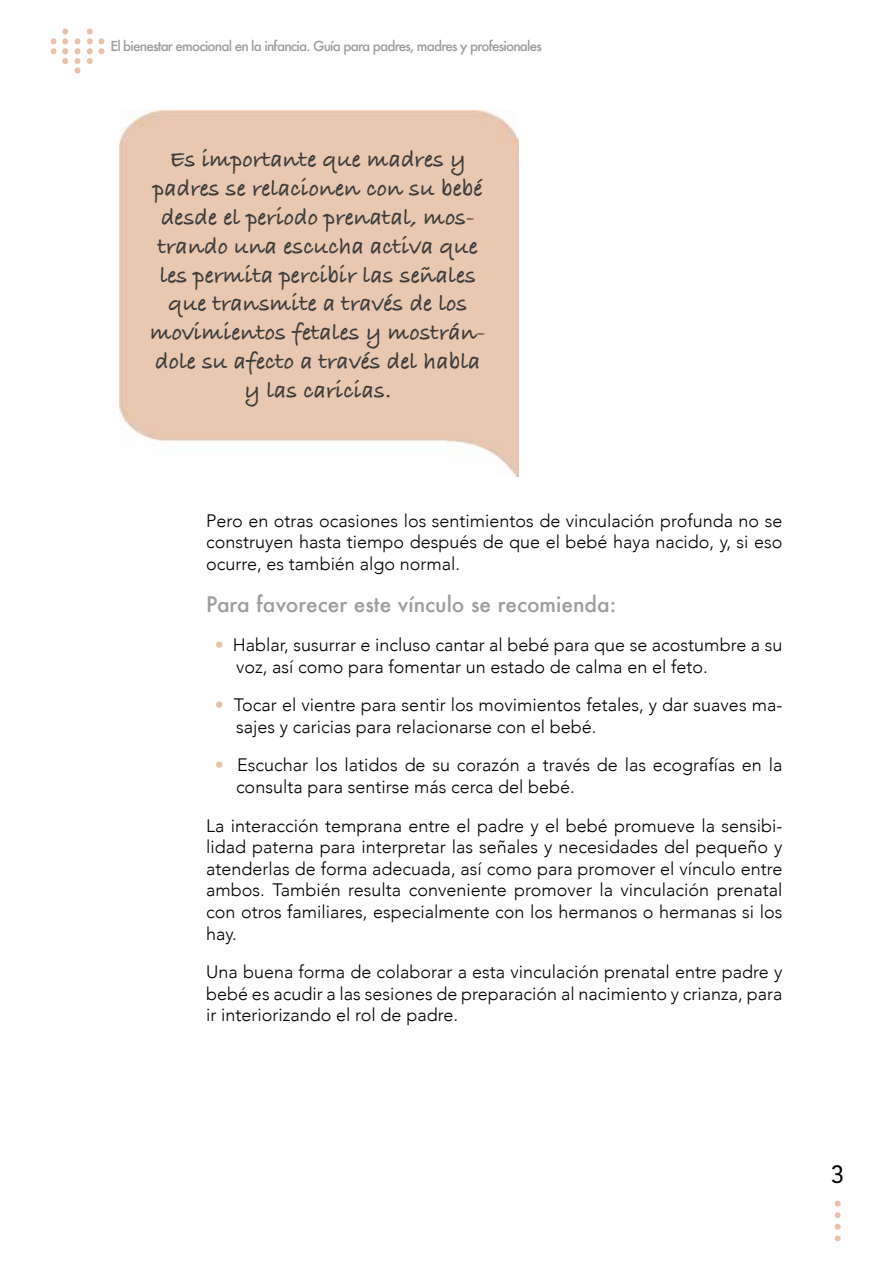
<style>
.page{position:relative;width:893px;height:1263px;background:#fff}
.page>*{position:absolute;margin:0;border:0;box-sizing:border-box;transform-origin:0 0}
.t1{font:27px "Kohinoor Devanagari";color:#000}
.t2{font:700 24px/28.8px "Bradley Hand ITCTT";color:#3c3c3b;text-align:center}
.t3{font:500 21px "Futura";color:#9d9d9c}
.t4{font:300 18px/21.6px "Avenir";color:#000;text-align:justify}
.t5{font:500 13.5px "Futura";letter-spacing:-.06em;color:#9d9d9c}
.s1{color:#e9c2ab}
</style>
<div class="page">
<svg style="left:835px;top:1200px;width:6px;height:6px"></svg>
<svg style="left:835px;top:1212px;width:6px;height:6px"></svg>
<svg style="left:835px;top:1224px;width:6px;height:17px"></svg>
<svg style="left:87px;top:38px;width:17px;height:26px"></svg>
<svg style="left:75px;top:38px;width:5px;height:35px"></svg>
<svg style="left:51px;top:38px;width:17px;height:26px"></svg>
<div style="left:87px;top:28px;width:6px;height:7px;background:#e9c2ab;border-radius:50%"></div>
<div style="left:62px;top:28px;width:6px;height:7px;background:#e9c2ab;border-radius:50%"></div>
<p class="t5" style="left:111px;top:37px;width:433px">El bienestar emocional en la infancia. Guía para padres, madres y profesionales</p>
<p class="t2" style="left:150px;top:144px;width:337px">Es importante que madres y padres se relacionen con su bebé desde el periodo prenatal, mos&shy;trando una escucha activa que les permita percibir las señales que transmite a través de los movimientos fetales y mostrán&shy;dole su afecto a través del habla y las caricias.</p>
<p class="t4" style="left:206px;top:510px;width:578px">Pero en otras ocasiones los sentimientos de vinculación profunda no se construyen hasta tiempo después de que el bebé haya nacido, y, si eso ocurre, es también algo normal.</p>
<p class="t3" style="left:206px;top:590px;width:412px">Para favorecer este vínculo se recomienda:</p>
<p class="t4" style="left:236px;top:634px;width:548px;text-indent:-21px"><span class="s1">•</span> Hablar, susurrar e incluso cantar al bebé para que se acostumbre a su voz, así como para fomentar un estado de calma en el feto.</p>
<p class="t4" style="left:236px;top:694px;width:548px;text-indent:-21px"><span class="s1">•</span> Tocar el vientre para sentir los movimientos fetales, y dar suaves ma&shy;sajes y caricias para relacionarse con el bebé.</p>
<p class="t4" style="left:236px;top:754px;width:548px;text-indent:-21px"><span class="s1">•</span> Escuchar los latidos de su corazón a través de las ecografías en la consulta para sentirse más cerca del bebé.</p>
<p class="t4" style="left:206px;top:814px;width:578px">La interacción temprana entre el padre y el bebé promueve la sensibi&shy;lidad paterna para interpretar las señales y necesidades del pequeño y atenderlas de forma adecuada, así como para promover el vínculo entre ambos. También resulta conveniente promover la vinculación prenatal con otros familiares, especialmente con los hermanos o hermanas si los hay.</p>
<p class="t4" style="left:206px;top:961px;width:578px">Una buena forma de colaborar a esta vinculación prenatal entre padre y bebé es acudir a las sesiones de preparación al nacimiento y crianza, para ir interiorizando el rol de padre.</p>
<h1 class="t1" style="left:831px;top:1157px;width:15px">3</h1>
</div>
